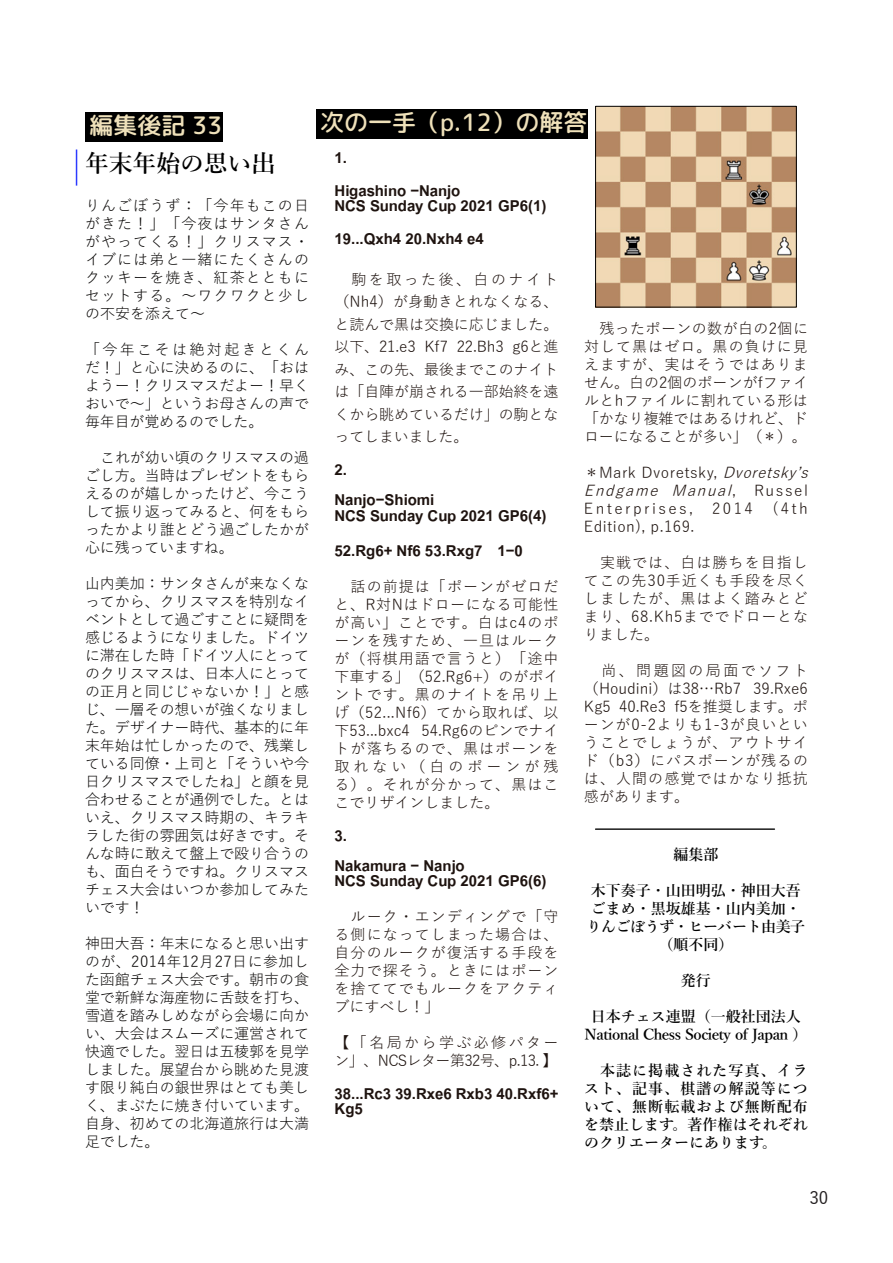
<style>
.page{position:relative;width:893px;height:1263px;background:#fff}
.page>*{position:absolute;margin:0;border:0;box-sizing:border-box;transform-origin:0 0}
.t1{font:600 24px/37.8px "Yu Mincho";letter-spacing:-.01em;color:#000}
.t2{font:24px "rounded x mgenplus 1 c medium";color:#efe1ba}
.t3{font:500 16.95px "Yu Gothic";color:#231f20}
.t4{font:15px/18px "Yu Gothic";letter-spacing:-.005em;color:#0a0807;text-align:justify}
.t5{font:15px/18px "Yu Gothic";letter-spacing:.05em;color:#1e130f;text-align:justify}
.t6{font:700 15px/15px "SP Aries Fig";color:#1e130f}
.t7{font:600 15px/18px "Yu Mincho";color:#000;text-align:center}
.t8{font:15px/22.5px "Yu Gothic";letter-spacing:-.005em;color:#1e130f}
.t9{font:15px/18px "Yu Gothic";letter-spacing:.07em;color:#1e130f}
.t10{font:15px/22.5px "Yu Gothic";letter-spacing:.005em;color:#1e130f;text-align:right}
.t11{font:15px/18px "Yu Gothic";letter-spacing:.16em;color:#1e130f}
.t12{font:600 15px/18px "Yu Mincho";letter-spacing:-.03em;color:#000;text-align:center}
.t13{font:15px/18px "Yu Gothic";color:#1e130f}
.t14{font:italic 15px "Yu Gothic";color:#1e130f}
.s1{font-family:"rounded x mgenplus 1 c medium";font-weight:400;color:#efe1ba}
.s2{font-style:italic}
</style>
<div class="page">
<div style="left:85px;top:112px;width:137px;height:30px;background:#000"></div>
<div style="left:316px;top:110px;width:272px;height:29px;background:#000"></div>
<hr style="left:76px;top:149px;width:1px;height:37px;background:#2c3aff">
<img style="left:597px;top:108px;width:197px;height:197px">
<div style="left:595px;top:106px;width:201px;height:201px;border:1px solid #000"></div>
<hr style="left:596px;top:828px;width:178px;height:2px;background:#000">
<p class="t1" style="left:85px;top:107px;width:192px"><span class="s1">編集後記 33<br></span>年末年始の思い出</p>
<p class="t4" style="left:85px;top:194px;width:225px">りんごぼうず：「今年もこの日がきた！」「今夜はサンタさんがやってくる！」クリスマス・イブには弟と一緒にたくさんのクッキーを焼き、紅茶とともにセットする。〜ワクワクと少しの不安を添えて〜</p>
<p class="t4" style="left:85px;top:338px;width:225px">「今年こそは絶対起きとくんだ！」と心に決めるのに、「おはようー！クリスマスだよー！早くおいで〜」というお母さんの声で毎年目が覚めるのでした。</p>
<p class="t4" style="left:85px;top:446px;width:225px;text-indent:15px">これが幼い頃のクリスマスの過ごし方。当時はプレゼントをもらえるのが嬉しかったけど、今こうして振り返ってみると、何をもらったかより誰とどう過ごしたかが心に残っていますね。</p>
<p class="t4" style="left:85px;top:572px;width:225px">山内美加：サンタさんが来なくなってから、クリスマスを特別なイベントとして過ごすことに疑問を感じるようになりました。ドイツに滞在した時「ドイツ人にとってのクリスマスは、日本人にとっての正月と同じじゃないか！」と感じ、一層その想いが強くなりました。デザイナー時代、基本的に年末年始は忙しかったので、残業している同僚・上司と「そういや今日クリスマスでしたね」と顔を見合わせることが通例でした。とはいえ、クリスマス時期の、キラキラした街の雰囲気は好きです。そんな時に敢えて盤上で殴り合うのも、面白そうですね。クリスマスチェス大会はいつか参加してみたいです!</p>
<p class="t4" style="left:85px;top:932px;width:225px">神田大吾：年末になると思い出すのが、2014年12月27日に参加した函館チェス大会です。朝市の食堂で新鮮な海産物に舌鼓を打ち、雪道を踏みしめながら会場に向かい、大会はスムーズに運営されて快適でした。翌日は五稜郭を見学しました。展望台から眺めた見渡す限り純白の銀世界はとても美しく、まぶたに焼き付いています。自身、初めての北海道旅行は大満足でした。</p>
<p class="t2" style="left:320px;top:106px;width:269px">次の一手（p.12）の解答</p>
<p class="t6" style="left:334px;top:151px;width:14px">1.</p>
<p class="t6" style="left:334px;top:184px;width:213px">Higashino -Nanjo<br>NCS Sunday Cup 2021 G P (1)6</p>
<p class="t6" style="left:334px;top:232px;width:151px">19...Qxh4 20.Nxh4 4e</p>
<p class="t10" style="left:334px;top:266px;width:225px">駒を取った後、白のナイト（Nh ）4 が身動きとれなくなる、と読んで黒は交換に応じました。<br>6g と進</p>
<p class="t5" style="left:424px;top:336px;width:25px">Kf7</p>
<p class="t5" style="left:457px;top:336px;width:49px">22.Bh3</p>
<p class="t8" style="left:334px;top:334px;width:225px">以下、21. 3e<br>み、この先、最後までこのナイトは「自陣が崩される一部始終を遠くから眺めているだけ」の駒となってしまいました。</p>
<p class="t6" style="left:334px;top:455px;width:101px;line-height:30px">2.<br>Nanjo-Shiomi</p>
<p class="t6" style="left:334px;top:508px;width:213px">NCS Sunday Cup 2021 G P (4)6</p>
<p class="t6" style="left:497px;top:543px;width:27px">1-0</p>
<p class="t6" style="left:334px;top:543px;width:149px">52.Rg6+ Nf6 53.Rxg7</p>
<p class="t5" style="left:335px;top:575px;width:226px;text-align:right">話の前提は「ポーンがゼロだと、R対Nはドローになる可能性が高い」ことです。白はc4のポーンを残すため、一旦はルークが（将棋用語で言うと）「途中下車する」（52.Rg6+）のがポイントです。黒のナイトを吊り上げ（52...Nf ）6 てから取れば、以<br>54.Rg6のピンでナイ</p>
<p class="t9" style="left:335px;top:719px;width:225px">下53...bxc4<br>トが落ちるので、黒はポーンを取れない（白のポーンが残る）。それが分かって、黒はここでリザインしました。</p>
<p class="t6" style="left:335px;top:820px;width:132px;line-height:30px">3.<br>Nakamura - Nanjo</p>
<p class="t6" style="left:335px;top:873px;width:213px">NCS Sunday Cup 2021 G P (6)6</p>
<p class="t5" style="left:335px;top:905px;width:225px;text-indent:16px">ルーク・エンディングで「守る側になってしまった場合は、自分のルークが復活する手段を全力で探そう。ときにはポーンを捨ててでもルークをアクティブにすべし!「</p>
<p class="t5" style="left:335px;top:1031px;width:225px">【「名局から学ぶ必修パターン」、NCSレター第32号、p.13. 【</p>
<p class="t6" style="left:335px;top:1086px;width:225px">38...Rc3 39.Rxe6 Rxb3 40.Rxf6+<br>Kg5</p>
<p class="t5" style="left:584px;top:317px;width:226px;text-indent:15px">残ったポーンの数が白の2個に対して黒はゼロ。黒の負けに見えますが、実はそうではありません。白の2個のポーンがfファイルとhファイルに割れている形は「かなり複雑ではあるけれど、ドローになることが多い「)*(。</p>
<p class="t5" style="left:754px;top:461px;width:62px;text-indent:-170px">＊ M a r k D v o r e t s k y , <span class="s2">Dvoretskyʼs<br></span>Russel</p>
<p class="t5" style="left:732px;top:479px;width:5px">,</p>
<p class="t14" style="left:584px;top:476px;width:81px">Endgame</p>
<p class="t14" style="left:671px;top:476px;width:67px">Manual</p>
<p class="t5" style="left:773px;top:497px;width:37px">4( th</p>
<p class="t11" style="left:584px;top:497px;width:112px">Enterprises,<br>Edition ,) p.169.</p>
<p class="t5" style="left:584px;top:551px;width:226px;text-indent:16px">実戦では、白は勝ちを目指してこの先30手近くも手段を尽くしましたが、黒はよく踏みとどまり、68.Kh5まででドローとなりました。</p>
<p class="t11" style="left:601px;top:659px;width:208px;text-align:right">尚、問題図の局面でソフト<br>39.Rxe6</p>
<p class="t5" style="left:712px;top:497px;width:42px">2014</p>
<p class="t13" style="left:674px;top:677px;width:135px;text-indent:-90px">（Houdini）は38…Rb7<br>5f を推奨します。ポ</p>
<p class="t5" style="left:584px;top:695px;width:225px;text-align:left">Kg5<br>ーンが0-2よりも1-3が良いということでしょうが、アウトサイド（b3）にパスポーンが残るのは、人間の感覚ではかなり抵抗感があります。</p>
<p class="t5" style="left:619px;top:695px;width:49px">40.Re3</p>
<p class="t7" style="left:673px;top:846px;width:46px">編集部</p>
<p class="t7" style="left:587px;top:882px;width:220px">木下奏子・山田明弘・神田大吾ごまめ・黒坂雄基・山内美加・りんごぼうず・ヒーバート由美子（順不同(</p>
<p class="t7" style="left:681px;top:972px;width:31px">発行</p>
<p class="t12" style="left:585px;top:1008px;width:224px">日本チェス連盟（一般社団法人<br>National Chess Society of Japan (</p>
<p class="t7" style="left:584px;top:1062px;width:225px;text-align:justify;text-indent:16px">本誌に掲載された写真、イラスト、記事、棋譜の解説等について、無断転載および無断配布を禁止します。著作権はそれぞれのクリエーターにあります。</p>
<p class="t3" style="left:809px;top:1181px;width:20px">30</p>
</div>
